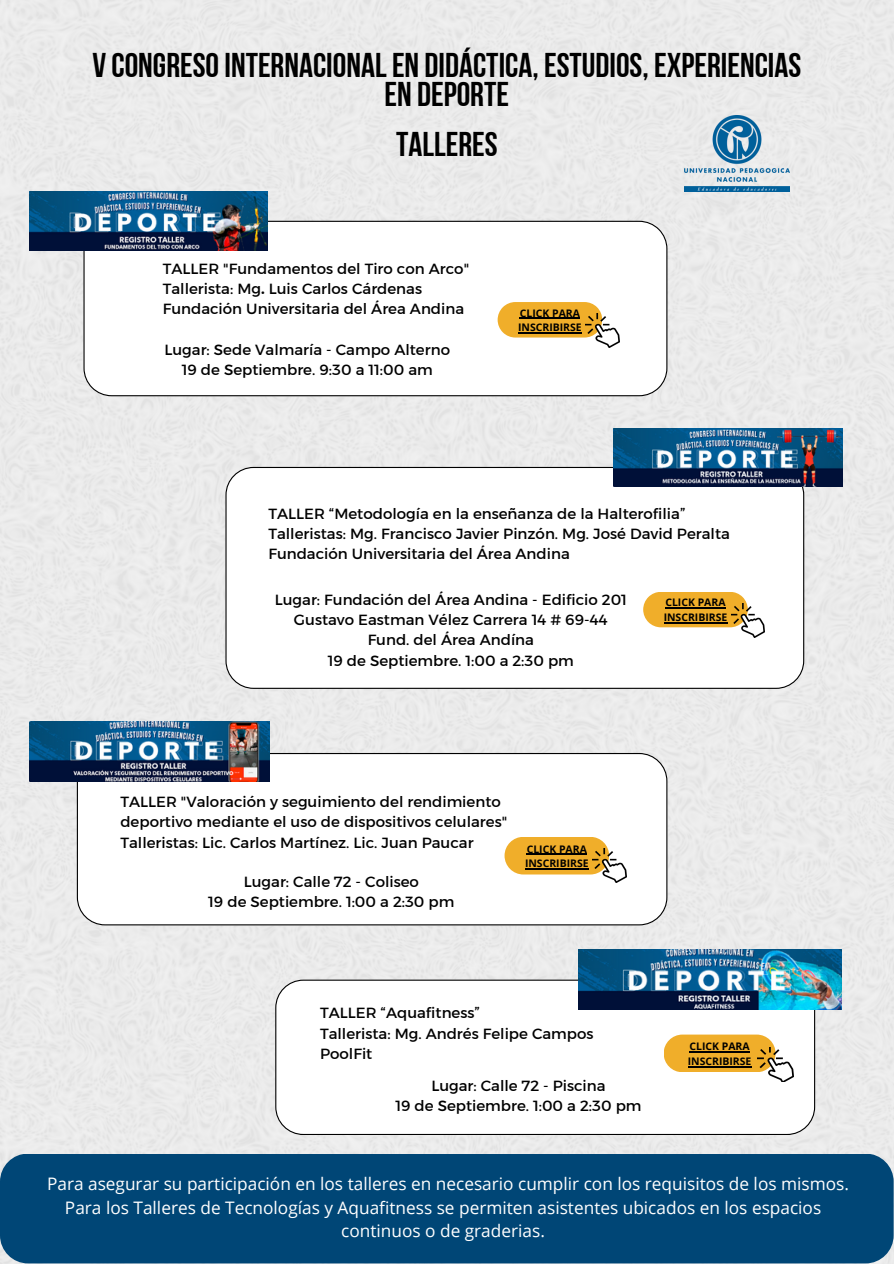
<style>
.page{position:relative;width:894px;height:1264px;background:#fff}
.page>*{position:absolute;margin:0;border:0;box-sizing:border-box;transform-origin:0 0}
.t1{font:34.35px/29.2px "Bebas Neue Cyrillic";color:#000;text-align:center}
.t2{font:17.25px/23.7px "Open Sans";color:#fff;text-align:center}
.t3{font:15px/20.2px "Kief Montaser Regular";color:#000}
.t4{font:700 10.5px/14.7px "Open Sans";color:#000}
.s1{font-family:"Kief Montaser Bold"}
</style>
<div class="page">
<div style="left:0;top:0;width:893px;height:1263px;background:#ebebeb"></div>
<svg style="left:83px;top:221px;width:584px;height:175px"></svg>
<svg style="left:77px;top:753px;width:590px;height:172px"></svg>
<svg style="left:225px;top:467px;width:578px;height:221px"></svg>
<svg style="left:275px;top:979px;width:540px;height:155px"></svg>
<div style="left:0;top:1153px;width:893px;height:110px;background:#004676;border-radius:28px"></div>
<img style="left:684px;top:115px;width:105px;height:77px">
<svg style="left:497px;top:302px;width:105px;height:35px;background:#e7ac36"></svg>
<hr style="left:519px;top:318px;width:61px;height:1px;background:#000">
<hr style="left:518px;top:332px;width:63px;height:1px;background:#000">
<img style="left:585px;top:314px;width:34px;height:33px">
<svg style="left:643px;top:592px;width:104px;height:35px;background:#e7ab35"></svg>
<hr style="left:665px;top:607px;width:60px;height:1px;background:#000">
<hr style="left:663px;top:622px;width:64px;height:1px;background:#000">
<img style="left:730px;top:603px;width:34px;height:34px">
<div style="left:504px;top:836px;width:105px;height:38px;background:#f0ae2a;border-radius:19px"></div>
<hr style="left:526px;top:853px;width:60px;height:1px;background:#000">
<hr style="left:525px;top:868px;width:63px;height:1px;background:#000">
<img style="left:592px;top:848px;width:34px;height:34px">
<div style="left:663px;top:1034px;width:112px;height:38px;background:#f0ae2a;border-radius:19px"></div>
<hr style="left:689px;top:1051px;width:60px;height:1px;background:#000">
<hr style="left:687px;top:1066px;width:64px;height:1px;background:#000">
<img style="left:757px;top:1047px;width:36px;height:34px">
<img style="left:30px;top:191px;width:237px;height:59px">
<img style="left:613px;top:428px;width:228px;height:58px">
<img style="left:30px;top:721px;width:239px;height:60px">
<img style="left:578px;top:949px;width:263px;height:60px">
<h3 class="t1" style="left:92px;top:54px;width:710px">V CONGRESOINTERNACIONALEN DIDÁCTICA, ESTUDIOS, EXPERIENCIAS<br>EN DEPORTE</h3>
<h2 class="t1" style="left:396px;top:133px;width:103px">TALLERES</h2>
<p class="t3" style="left:163px;top:258px;width:308px">TALLER "Fundamentos del Tiro con Arco"<br>Tallerista: Mg<span class="s1">.</span> Luis Carlos Cárdenas<br>Fundación Universitaria del Área Andina</p>
<p class="t3" style="left:164px;top:339px;width:287px;text-align:center">Lugar: Sede Valmaría - Campo Alterno<br>19 de Septiembre. 9:30 a 11:00 am</p>
<h1 class="t4" style="left:518px;top:305px;width:65px">CLICK PARA<br>INSCRIBIRSE</h1>
<h3 class="t3" style="left:268px;top:503px;width:463px">TALLER “Metodología en la enseñanza de la Halterofilia”<br>Talleristas: Mg. Francisco Javier Pinzón. Mg. José David Peralta<br>Fundación Universitaria del Área Andina</h3>
<h3 class="t3" style="left:275px;top:589px;width:353px;text-align:center">Lugar: Fundación del Área Andina - Edificio 201<br>Gustavo Eastman Vélez Carrera 14 # 69-44<br>Fund. del Área Andína<br>19 de Septiembre. 1:00 a 2:30 pm</h3>
<h3 class="t4" style="left:663px;top:595px;width:65px">CLICK PARA<br>INSCRIBIRSE</h3>
<p class="t3" style="left:120px;top:791px;width:388px">TALLER "Valoración y seguimiento del rendimiento deportivo mediante el uso de dispositivos celulares"<br>Talleristas: Lic. Carlos Martínez. Lic. Juan Paucar</p>
<p class="t3" style="left:208px;top:871px;width:247px;text-align:center">Lugar: Calle 72 - Coliseo<br>19 de Septiembre. 1:00 a 2:30 pm</p>
<p class="t4" style="left:525px;top:841px;width:65px">CLICK PARA<br>INSCRIBIRSE</p>
<p class="t3" style="left:320px;top:1002px;width:275px">TALLER “Aquafitness”<br>Tallerista: Mg. Andrés Felipe Campos<br>PoolFit</p>
<p class="t3" style="left:395px;top:1075px;width:247px;text-align:center">Lugar: Calle 72 - Piscina<br>19 de Septiembre. 1:00 a 2:30 pm</p>
<p class="t4" style="left:687px;top:1038px;width:65px">CLICK PARA<br>INSCRIBIRSE</p>
<h3 class="t2" style="left:47px;top:1171px;width:803px">Para asegurar su participación en los talleres en necesario cumplir con los requisitos de los mismos.<br>Para los Talleres de Tecnologías y Aquafitness se permiten asistentes ubicados en los espacios continuos o de graderias.</h3>
</div>
